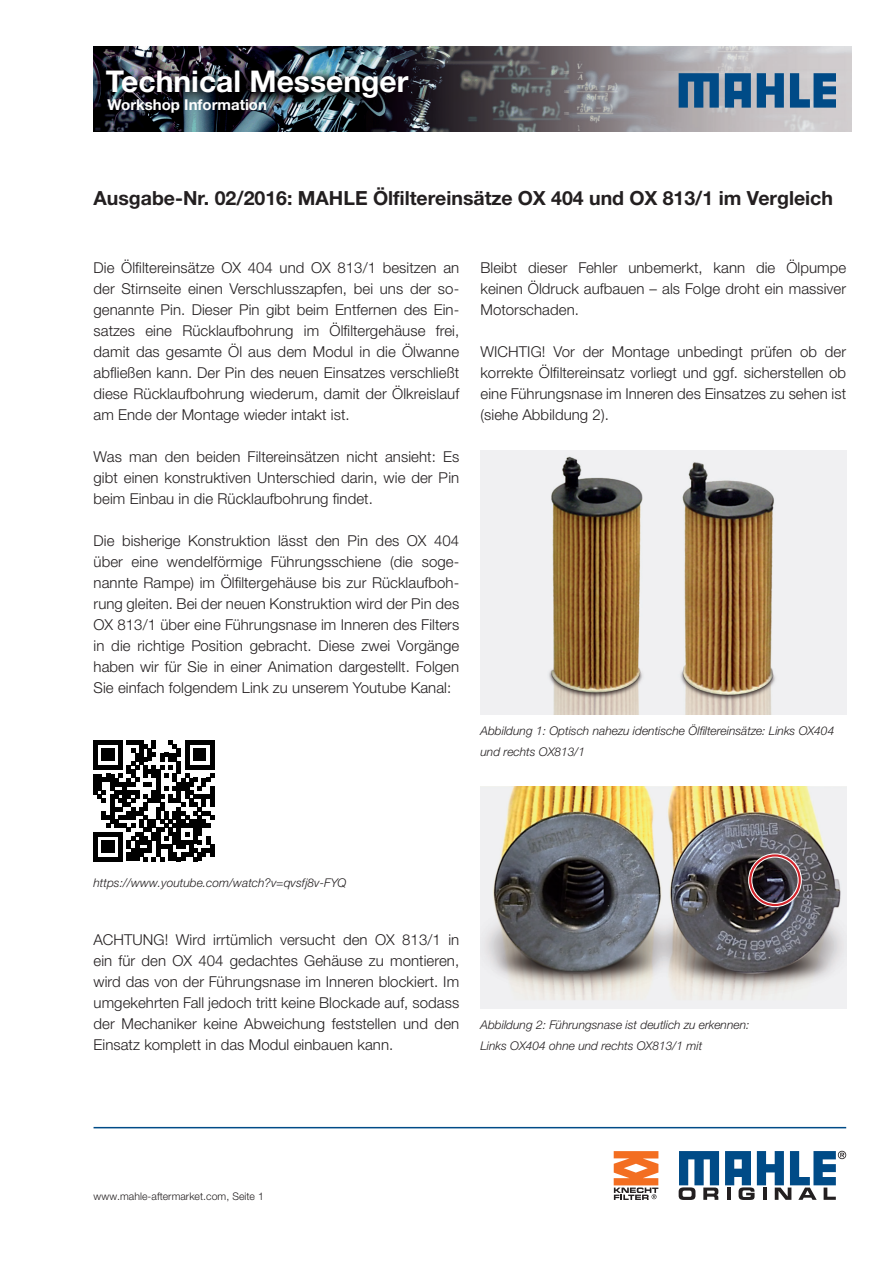
<style>
.page{position:relative;width:893px;height:1263px;background:#fff}
.page>*{position:absolute;margin:0;border:0;box-sizing:border-box;transform-origin:0 0}
.t1{font:700 30px "Helvetica Neue LTW1 G";color:#fff}
.t2{font:700 19.5px "Helvetica Neue LTW1 G";color:#231f20}
.t3{font:300 15px/21px "Helvetica Neue LTW1 G";letter-spacing:.005em;color:#231f20;text-align:justify}
.t4{font:700 15px "Helvetica Neue LTW1 G";color:#fff}
.t5{font:italic 300 12px/21px "Helvetica Neue LTW1 G";color:#231f20}
.t6{font:300 10.5px "Helvetica Neue LTW1 G";letter-spacing:.005em;color:#231f20}
</style>
<div class="page">
<svg style="left:679px;top:1151px;width:40px;height:49px"></svg>
<svg style="left:725px;top:1151px;width:121px;height:49px"></svg>
<hr style="left:94px;top:1127px;width:752px;height:1px;background:#004b87">
<img style="left:480px;top:451px;width:366px;height:263px">
<img style="left:480px;top:787px;width:366px;height:221px">
<img style="left:94px;top:47px;width:757px;height:85px">
<svg style="left:679px;top:73px;width:40px;height:35px"></svg>
<svg style="left:757px;top:73px;width:27px;height:35px"></svg>
<svg style="left:790px;top:73px;width:46px;height:35px;background:#47779f"></svg>
<svg style="left:725px;top:73px;width:26px;height:35px"></svg>
<hr style="left:94px;top:740px;width:4px;height:29px;background:#000">
<hr style="left:94px;top:774px;width:4px;height:20px;background:#000">
<hr style="left:94px;top:832px;width:4px;height:29px;background:#000">
<svg style="left:98px;top:740px;width:116px;height:121px"></svg>
<hr style="left:210px;top:844px;width:4px;height:13px;background:#000">
<div style="left:748px;top:853px;width:54px;height:54px;border:4px solid #fff;border-radius:50%"></div>
<div style="left:749px;top:854px;width:52px;height:52px;border:2px solid #d1232a;border-radius:50%"></div>
<svg style="left:614px;top:1151px;width:44px;height:49px"></svg>
<h1 class="t1" style="left:106px;top:63px;width:304px">Technical Messenger</h1>
<p class="t4" style="left:107px;top:96px;width:161px">Workshop Information</p>
<h2 class="t2" style="left:94px;top:186px;width:741px">Ausgabe-Nr. 02/2016: MAHLE Ölfiltereinsätze OX 404 und OX 813/1 im Vergleich</h2>
<p class="t3" style="left:94px;top:257px;width:367px;text-align:left">Die Ölfiltereinsätze OX 404 und OX 813/1 besitzen an der Stirnseite einen Verschlusszapfen, bei uns der so&shy;genannte Pin. Dieser Pin gibt beim Entfernen des Ein&shy;satzes eine Rücklaufbohrung im Ölfiltergehäuse frei, damit das gesamte Öl aus dem Modul in die Ölwanne abfließen kann. Der Pin des neuen Einsatzes verschließt diese Rücklaufbohrung wiederum, damit der Ölkreislauf am Ende der Montage wieder intakt ist.</p>
<p class="t3" style="left:94px;top:446px;width:367px">Was man den beiden Filtereinsätzen nicht ansieht: Es gibt einen konstruktiven Unterschied darin, wie der Pin beim Einbau in die Rücklaufbohrung findet.</p>
<p class="t3" style="left:94px;top:530px;width:367px">Die bisherige Konstruktion lässt den Pin des OX 404 über eine wendelförmige Führungsschiene (die soge&shy;nannte Rampe) im Ölfiltergehäuse bis zur Rücklaufboh&shy;rung gleiten. Bei der neuen Konstruktion wird der Pin des OX 813/1 über eine Führungsnase im Inneren des Filters in die richtige Position gebracht. Diese zwei Vorgänge haben wir für Sie in einer Animation dargestellt. Folgen Sie einfach folgendem Link zu unserem Youtube Kanal:</p>
<p class="t3" style="left:480px;top:257px;width:367px">Bleibt dieser Fehler unbemerkt, kann die Ölpumpe keinen Öldruck aufbauen – als Folge droht ein massiver Motorschaden.</p>
<p class="t3" style="left:480px;top:341px;width:367px">WICHTIG! Vor der Montage unbedingt prüfen ob der korrekte Ölfiltereinsatz vorliegt und ggf. sicherstellen ob eine Führungsnase im Inneren des Einsatzes zu sehen ist (siehe Abbildung 2).</p>
<p class="t5" style="left:480px;top:720px;width:355px">Abbildung 1: Optisch nahezu identische Ölfiltereinsätze: Links OX404 und rechts OX813/1</p>
<p class="t5" style="left:94px;top:872px;width:254px">https://www.youtube.com/watch?v=qvsfj8v-FYQ</p>
<p class="t3" style="left:94px;top:929px;width:367px">ACHTUNG! Wird irrtümlich versucht den OX 813/1 in ein für den OX 404 gedachtes Gehäuse zu montieren, wird das von der Führungsnase im Inneren blockiert. Im umgekehrten Fall jedoch tritt keine Blockade auf, sodass der Mechaniker keine Abweichung feststellen und den Einsatz komplett in das Modul einbauen kann.</p>
<p class="t5" style="left:480px;top:1014px;width:271px">Abbildung 2: Führungsnase ist deutlich zu erkennen:<br>Links OX404 ohne und rechts OX813/1 mit</p>
<p class="t6" style="left:94px;top:1190px;width:172px">www.mahle-aftermarket.com, Seite 1</p>
</div>
